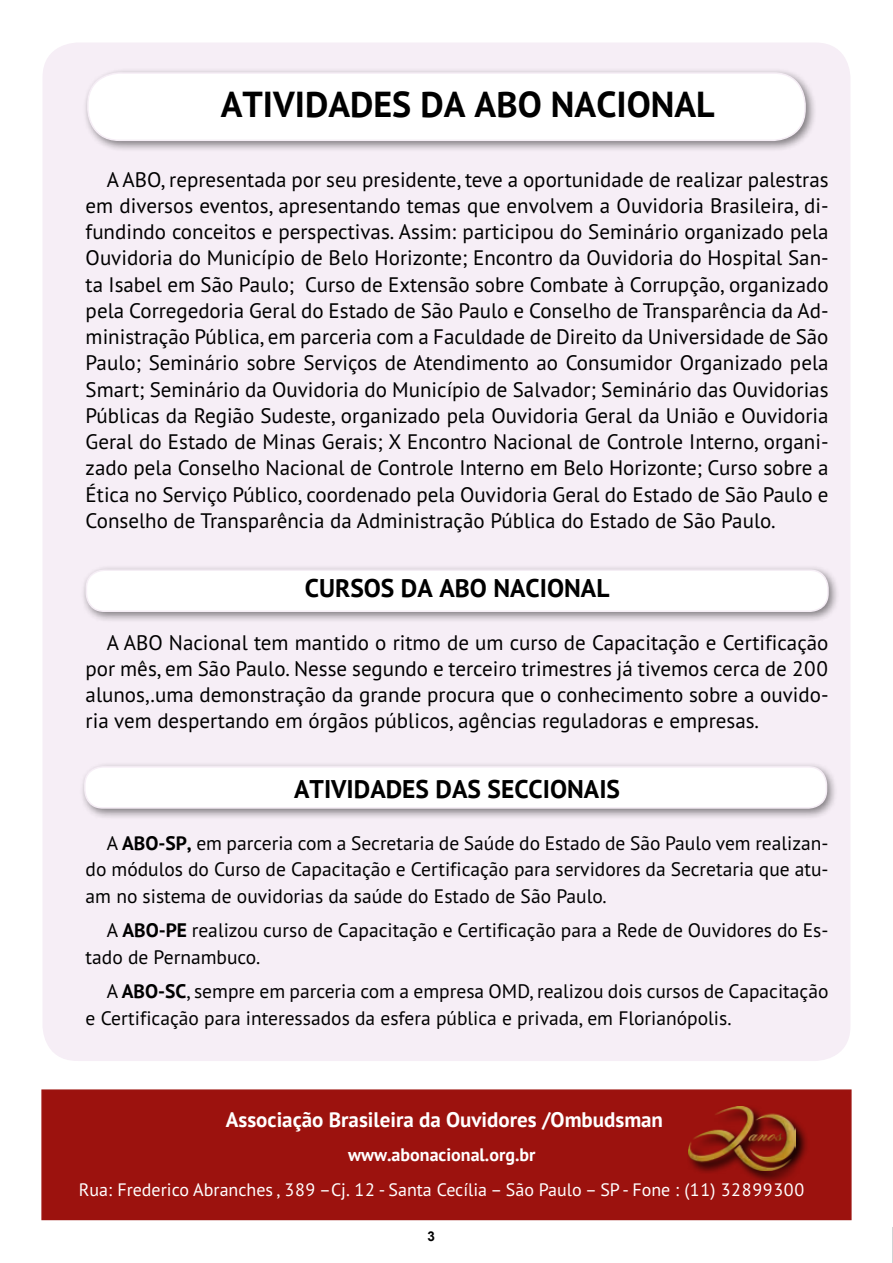
<style>
.page{position:relative;width:893px;height:1263px;background:#fff}
.page>*{position:absolute;margin:0;border:0;box-sizing:border-box;transform-origin:0 0}
.t1{font:700 36px "PT Sans";color:#000}
.t2{font:700 25.5px "PT Sans";color:#000}
.t3{font:21px/26.2px "PT Sans";color:#000;text-align:justify}
.t4{font:700 21px "PT Sans";color:#fff}
.t5{font:19.5px/26.2px "PT Sans";color:#000}
.t6{font:18px "PT Sans";color:#fff}
.t7{font:700 18px "PT Sans";color:#fff}
.t8{font:700 13.5px "Arial";color:#000}
.s1{font-weight:700}
</style>
<div class="page">
<hr style="left:892px;top:1227px;width:1px;height:36px;background:#a7a9ac">
<div style="left:43px;top:43px;width:807px;height:1017px;background:#f6eef6;border-radius:34px"></div>
<div style="left:82px;top:67px;width:735px;height:85px;background:#000;opacity:.48"></div>
<div style="left:88px;top:73px;width:717px;height:67px;background:#fff;border-radius:32px"></div>
<div style="left:87px;top:72px;width:719px;height:69px;border:2px solid #f6eef6;border-radius:32px"></div>
<div style="left:41px;top:1089px;width:811px;height:131px;background:#9c120e;border:2px solid #9c120e"></div>
<div style="left:80px;top:564px;width:760px;height:59px;background:#000;opacity:.48"></div>
<div style="left:86px;top:570px;width:742px;height:41px;background:#fff;border-radius:18px"></div>
<div style="left:86px;top:569px;width:743px;height:43px;border:2px solid #f6eef6;border-radius:18px"></div>
<div style="left:79px;top:761px;width:759px;height:59px;background:#000;opacity:.48"></div>
<div style="left:85px;top:767px;width:741px;height:41px;background:#fff;border-radius:18px"></div>
<div style="left:84px;top:766px;width:743px;height:43px;border:2px solid #f6eef6;border-radius:18px"></div>
<svg style="left:688px;top:1106px;width:119px;height:76px"></svg>
<img style="left:689px;top:1107px;width:106px;height:63px">
<h1 class="t1" style="left:221px;top:86px;width:496px">ATIVIDADES DA ABO NACIONAL</h1>
<p class="t3" style="left:86px;top:166px;width:745px;text-indent:21px">A ABO, representada por seu presidente, teve a oportunidade de realizar palestras em diversos eventos, apresentando temas que envolvem a Ouvidoria Brasileira, di&shy;fundindo conceitos e perspectivas. Assim: participou do Seminário organizado pela Ouvidoria do Município de Belo Horizonte; Encontro da Ouvidoria do Hospital San&shy;ta Isabel em São Paulo; Curso de Extensão sobre Combate à Corrupção, organizado pela Corregedoria Geral do Estado de São Paulo e Conselho de Transparência da Ad&shy;ministração Pública, em parceria com a Faculdade de Direito da Universidade de São Paulo; Seminário sobre Serviços de Atendimento ao Consumidor Organizado pela Smart; Seminário da Ouvidoria do Município de Salvador; Seminário das Ouvidorias Públicas da Região Sudeste, organizado pela Ouvidoria Geral da União e Ouvidoria Geral do Estado de Minas Gerais; X Encontro Nacional de Controle Interno, organi&shy;zado pela Conselho Nacional de Controle Interno em Belo Horizonte; Curso sobre a Ética no Serviço Público, coordenado pela Ouvidoria Geral do Estado de São Paulo e Conselho de Transparência da Administração Pública do Estado de São Paulo.</p>
<p class="t2" style="left:305px;top:575px;width:306px">CURSOS DA ABO NACIONAL</p>
<p class="t3" style="left:86px;top:629px;width:744px;text-indent:21px">A ABO Nacional tem mantido o ritmo de um curso de Capacitação e Certificação por mês, em São Paulo. Nesse segundo e terceiro trimestres já tivemos cerca de 200 alunos,.uma demonstração da grande procura que o conhecimento sobre a ouvido&shy;ria vem despertando em órgãos públicos, agências reguladoras e empresas.</p>
<p class="t2" style="left:294px;top:775px;width:328px">ATIVIDADES DAS SECCIONAIS</p>
<p class="t5" style="left:86px;top:830px;width:744px;text-align:justify;text-indent:21px">A <span class="s1">ABO-SP,</span> em parceria com a Secretaria de Saúde do Estado de São Paulo vem realizan&shy;do módulos do Curso de Capacitação e Certificação para servidores da Secretaria que atu&shy;am no sistema de ouvidorias da saúde do Estado de São Paulo.</p>
<p class="t5" style="left:86px;top:917px;width:744px;text-indent:21px">A <span class="s1">ABO-PE</span> realizou curso de Capacitação e Certificação para a Rede de Ouvidores do Es&shy;tado de Pernambuco.</p>
<p class="t5" style="left:86px;top:978px;width:744px;text-indent:21px">A <span class="s1">ABO-SC</span>, sempre em parceria com a empresa OMD, realizou dois cursos de Capacitação e Certificação para interessados da esfera pública e privada, em Florianópolis.</p>
<p class="t4" style="left:226px;top:1109px;width:439px">Associação Brasileira da Ouvidores /Ombudsman</p>
<p class="t7" style="left:348px;top:1146px;width:189px">www.abonacional.org.br</p>
<p class="t6" style="left:79px;top:1178px;width:727px">Rua: Frederico Abranches , 389 –Cj. 12 - Santa Cecília – São Paulo – SP - Fone : (11) 32899300</p>
<p class="t8" style="left:428px;top:1227px;width:9px">3</p>
</div>
